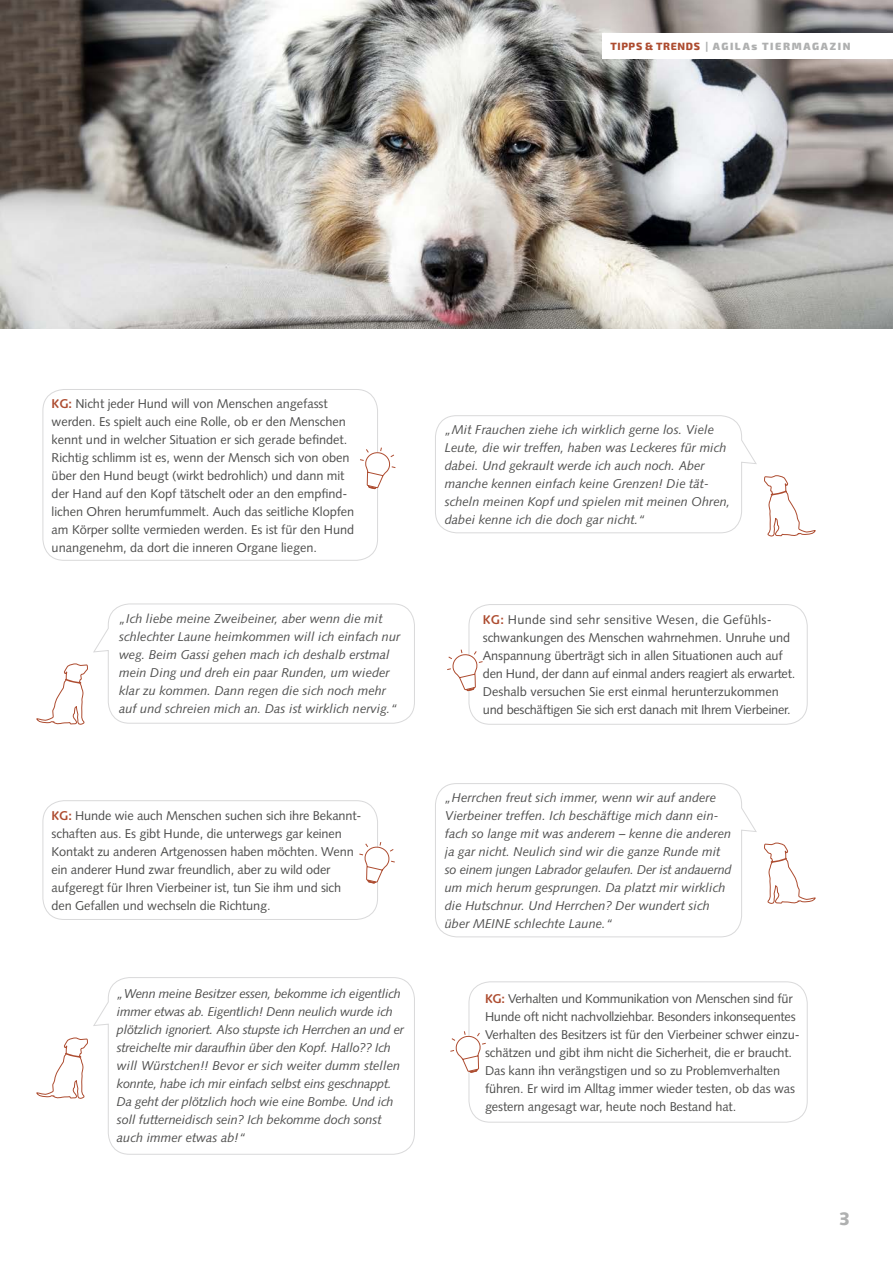
<style>
.page{position:relative;width:893px;height:1263px;background:#fff}
.page>*{position:absolute;margin:0;border:0;box-sizing:border-box;transform-origin:0 0}
.t1{font:900 18px "Syntax LT Std";color:#afb0b0}
.t2{font:12.75px/18px "Syntax LT Std";letter-spacing:-.01em;color:#4e4e4d}
.t3{font:italic 12.75px/18px "Syntax LT Std";color:#4e4e4d}
.t4{font:italic 12.75px/18px "Syntax LT Std";letter-spacing:-.02em;color:#4e4e4d}
.t5{font:900 10.5px "Exo 2.0";letter-spacing:.15em;color:#afb0b0}
.s1{font-weight:800;color:#ad4c30}
.s2{font-weight:800}
.s3{font-weight:700;color:#ad4c30}
</style>
<div class="page">
<img style="left:0;top:0;width:893px;height:329px">
<div style="left:603px;top:34px;width:290px;height:25px;background:#fff"></div>
<svg style="left:93px;top:977px;width:322px;height:178px"></svg>
<svg style="left:435px;top:415px;width:322px;height:119px"></svg>
<svg style="left:435px;top:783px;width:322px;height:155px"></svg>
<div style="left:469px;top:604px;width:339px;height:121px;border:1px solid #d9d9da;border-radius:21px"></div>
<div style="left:469px;top:981px;width:339px;height:141px;border:1px solid #d9d9da;border-radius:21px"></div>
<div style="left:43px;top:800px;width:335px;height:120px;border:1px solid #d9d9da;border-radius:21px"></div>
<div style="left:43px;top:389px;width:335px;height:172px;border:1px solid #d9d9da;border-radius:21px"></div>
<svg style="left:764px;top:475px;width:52px;height:62px"></svg>
<svg style="left:764px;top:842px;width:52px;height:62px"></svg>
<svg style="left:360px;top:447px;width:36px;height:42px"></svg>
<svg style="left:359px;top:841px;width:36px;height:43px"></svg>
<svg style="left:450px;top:1030px;width:36px;height:43px"></svg>
<svg style="left:447px;top:649px;width:36px;height:42px"></svg>
<svg style="left:36px;top:603px;width:379px;height:122px"></svg>
<svg style="left:36px;top:1037px;width:52px;height:62px"></svg>
<p class="t5" style="left:610px;top:40px;width:241px"><span class="s1">TIPPS &amp; TRENDS</span> <span class="s2">|</span> AGILAs TIERMAGAZIN</p>
<p class="t2" style="left:52px;top:394px;width:304px"><span class="s3">KG:</span> Nicht jeder Hund will von Menschen angefasst werden. Es spielt auch eine Rolle, ob er den Menschen kennt und in welcher Situation er sich gerade befindet.<br>Richtig schlimm ist es, wenn der Mensch sich von oben über den Hund beugt (wirkt bedrohlich) und dann mit der Hand auf den Kopf tätschelt oder an den empfind&shy;lichen Ohren herumfummelt. Auch das seitliche Klopfen am Körper sollte vermieden werden. Es ist für den Hund unangenehm, da dort die inneren Organe liegen.</p>
<p class="t3" style="left:119px;top:610px;width:283px">„Ich liebe meine Zweibeiner, aber wenn die mit schlechter Laune heimkommen will ich einfach nur weg. Beim Gassi gehen mach ich deshalb erstmal mein Ding und dreh ein paar Runden, um wieder klar zu kommen. Dann regen die sich noch mehr auf und schreien mich an. Das ist wirklich nervig.“</p>
<p class="t2" style="left:52px;top:807px;width:311px"><span class="s3">KG:</span> Hunde wie auch Menschen suchen sich ihre Bekannt&shy;schaften aus. Es gibt Hunde, die unterwegs gar keinen Kontakt zu anderen Artgenossen haben möchten. Wenn ein anderer Hund zwar freundlich, aber zu wild oder aufgeregt für Ihren Vierbeiner ist, tun Sie ihm und sich den Gefallen und wechseln die Richtung.</p>
<p class="t4" style="left:117px;top:984px;width:289px">„Wenn meine Besitzer essen, bekomme ich eigentlich immer etwas ab. Eigentlich! Denn neulich wurde ich plötzlich ignoriert. Also stupste ich Herrchen an und er streichelte mir daraufhin über den Kopf. Hallo?? Ich will Würstchen!! Bevor er sich weiter dumm stellen konnte, habe ich mir einfach selbst eins geschnappt.<br>Da geht der plötzlich hoch wie eine Bombe. Und ich soll futterneidisch sein? Ich bekomme doch sonst auch immer etwas ab!“</p>
<p class="t3" style="left:445px;top:421px;width:287px">„Mit Frauchen ziehe ich wirklich gerne los. Viele Leute, die wir treffen, haben was Leckeres für mich dabei. Und gekrault werde ich auch noch. Aber manche kennen einfach keine Grenzen! Die tät&shy;scheln meinen Kopf und spielen mit meinen Ohren, dabei kenne ich die doch gar nicht.“</p>
<p class="t2" style="left:483px;top:610px;width:314px"><span class="s3">KG:</span> Hunde sind sehr sensitive Wesen, die Gefühls&shy;schwankungen des Menschen wahrnehmen. Unruhe und Anspannung überträgt sich in allen Situationen auch auf den Hund, der dann auf einmal anders reagiert als erwartet.<br>Deshalb versuchen Sie erst einmal herunterzukommen und beschäftigen Sie sich erst danach mit Ihrem Vierbeiner.</p>
<p class="t3" style="left:445px;top:789px;width:288px">„Herrchen freut sich immer, wenn wir auf andere Vierbeiner treffen. Ich beschäftige mich dann ein&shy;fach so lange mit was anderem – kenne die anderen ja gar nicht. Neulich sind wir die ganze Runde mit so einem jungen Labrador gelaufen. Der ist andauernd um mich herum gesprungen. Da platzt mir wirklich die Hutschnur. Und Herrchen? Der wundert sich über MEINE schlechte Laune.“</p>
<p class="t2" style="left:485px;top:989px;width:316px"><span class="s3">KG:</span> Verhalten und Kommunikation von Menschen sind für Hunde oft nicht nachvollziehbar. Besonders inkonsequentes Verhalten des Besitzers ist für den Vierbeiner schwer einzu&shy;schätzen und gibt ihm nicht die Sicherheit, die er braucht.<br>Das kann ihn verängstigen und so zu Problemverhalten führen. Er wird im Alltag immer wieder testen, ob das was gestern angesagt war, heute noch Bestand hat.</p>
<h1 class="t1" style="left:839px;top:1208px;width:13px">3</h1>
</div>
